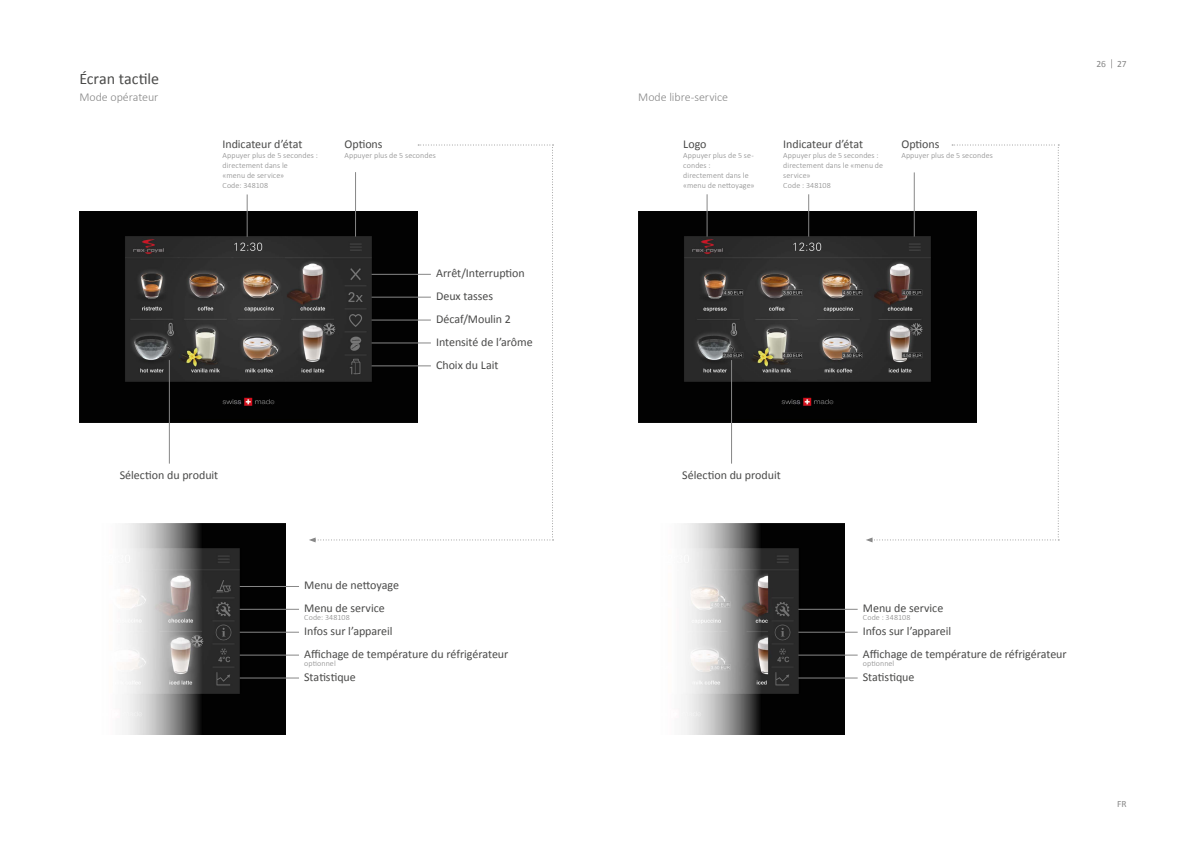
<style>
.page{position:relative;width:1191px;height:842px;background:#fff}
.page>*{position:absolute;margin:0;border:0;box-sizing:border-box;transform-origin:0 0}
.t1{font:16px "Calibri";letter-spacing:-.005em;color:#4a4a49}
.t2{font:12px/22.9px "Calibri";letter-spacing:-.005em;color:#4a4a49}
.t3{font:300 12px "Calibri";letter-spacing:-.005em;color:#878787}
.t4{font:9.5px "Calibri";color:#878787}
.t5{font:300 8px/10px "Calibri";letter-spacing:.01em;color:#878787}
</style>
<div class="page">
<img style="left:122px;top:524px;width:164px;height:210px">
<img style="left:638px;top:212px;width:227px;height:210px">
<img style="left:79px;top:212px;width:230px;height:210px">
<img style="left:683px;top:524px;width:161px;height:210px">
<svg style="left:865px;top:145px;width:194px;height:397px"></svg>
<hr style="left:247px;top:194px;width:1px;height:43px;background:#878787">
<hr style="left:808px;top:194px;width:1px;height:43px;background:#878787">
<hr style="left:169px;top:360px;width:1px;height:104px;background:#878787">
<hr style="left:706px;top:194px;width:1px;height:43px;background:#878787">
<hr style="left:914px;top:172px;width:1px;height:65px;background:#878787">
<hr style="left:240px;top:586px;width:59px;height:1px;background:#878787">
<hr style="left:240px;top:609px;width:59px;height:1px;background:#878787">
<hr style="left:240px;top:632px;width:59px;height:1px;background:#878787">
<hr style="left:240px;top:655px;width:59px;height:1px;background:#878787">
<hr style="left:240px;top:678px;width:59px;height:1px;background:#878787">
<hr style="left:731px;top:360px;width:1px;height:104px;background:#878787">
<hr style="left:798px;top:609px;width:59px;height:1px;background:#878787">
<hr style="left:798px;top:632px;width:59px;height:1px;background:#878787">
<hr style="left:798px;top:655px;width:59px;height:1px;background:#878787">
<hr style="left:798px;top:678px;width:59px;height:1px;background:#878787">
<svg style="left:309px;top:145px;width:244px;height:397px"></svg>
<h1 class="t1" style="left:79px;top:69px;width:81px">Écran tactile</h1>
<p class="t3" style="left:79px;top:90px;width:80px">Mode opérateur</p>
<p class="t3" style="left:638px;top:90px;width:91px">Mode libre-service</p>
<p class="t2" style="left:222px;top:133px;width:81px">Indicateur d’état</p>
<p class="t5" style="left:222px;top:150px;width:97px">Appuyer plus de 5 secondes : directement dans le<br>«menu de service»<br>Code: 348108</p>
<p class="t2" style="left:344px;top:133px;width:40px">Options</p>
<p class="t5" style="left:344px;top:150px;width:93px">Appuyer plus de 5 secondes</p>
<p class="t2" style="left:683px;top:133px;width:25px">Logo</p>
<p class="t5" style="left:683px;top:150px;width:73px">Appuyer plus de 5 se&shy;condes :<br>directement dans le «menu de nettoyage»</p>
<p class="t2" style="left:783px;top:133px;width:81px">Indicateur d’état</p>
<p class="t5" style="left:783px;top:150px;width:101px">Appuyer plus de 5 secondes : directement dans le «menu de service»<br>Code : 348108</p>
<p class="t2" style="left:901px;top:133px;width:40px">Options</p>
<p class="t5" style="left:901px;top:150px;width:93px">Appuyer plus de 5 secondes</p>
<p class="t2" style="left:436px;top:262px;width:98px">Arrêt/Interruption<br>Deux tasses<br>Décaf/Moulin 2<br>Intensité de l’arôme<br>Choix du Lait</p>
<p class="t4" style="left:1096px;top:57px;width:32px">26 27</p>
<p class="t2" style="left:120px;top:463px;width:100px">Sélection du produit</p>
<p class="t2" style="left:682px;top:463px;width:100px">Sélection du produit</p>
<p class="t2" style="left:304px;top:574px;width:96px">Menu de nettoyage<br>Menu de service</p>
<p class="t5" style="left:304px;top:612px;width:47px">Code: 348108</p>
<p class="t2" style="left:304px;top:620px;width:205px">Infos sur l’appareil<br>Affichage de température du réfrigérateur</p>
<p class="t5" style="left:304px;top:658px;width:33px">optionnel</p>
<p class="t2" style="left:304px;top:666px;width:53px">Statistique</p>
<p class="t2" style="left:863px;top:597px;width:82px">Menu de service</p>
<p class="t5" style="left:863px;top:612px;width:49px">Code : 348108</p>
<p class="t2" style="left:863px;top:620px;width:205px">Infos sur l’appareil<br>Affichage de température de réfrigérateur</p>
<p class="t5" style="left:863px;top:658px;width:33px">optionnel</p>
<p class="t2" style="left:863px;top:666px;width:53px">Statistique</p>
<p class="t4" style="left:1117px;top:798px;width:11px">FR</p>
</div>
